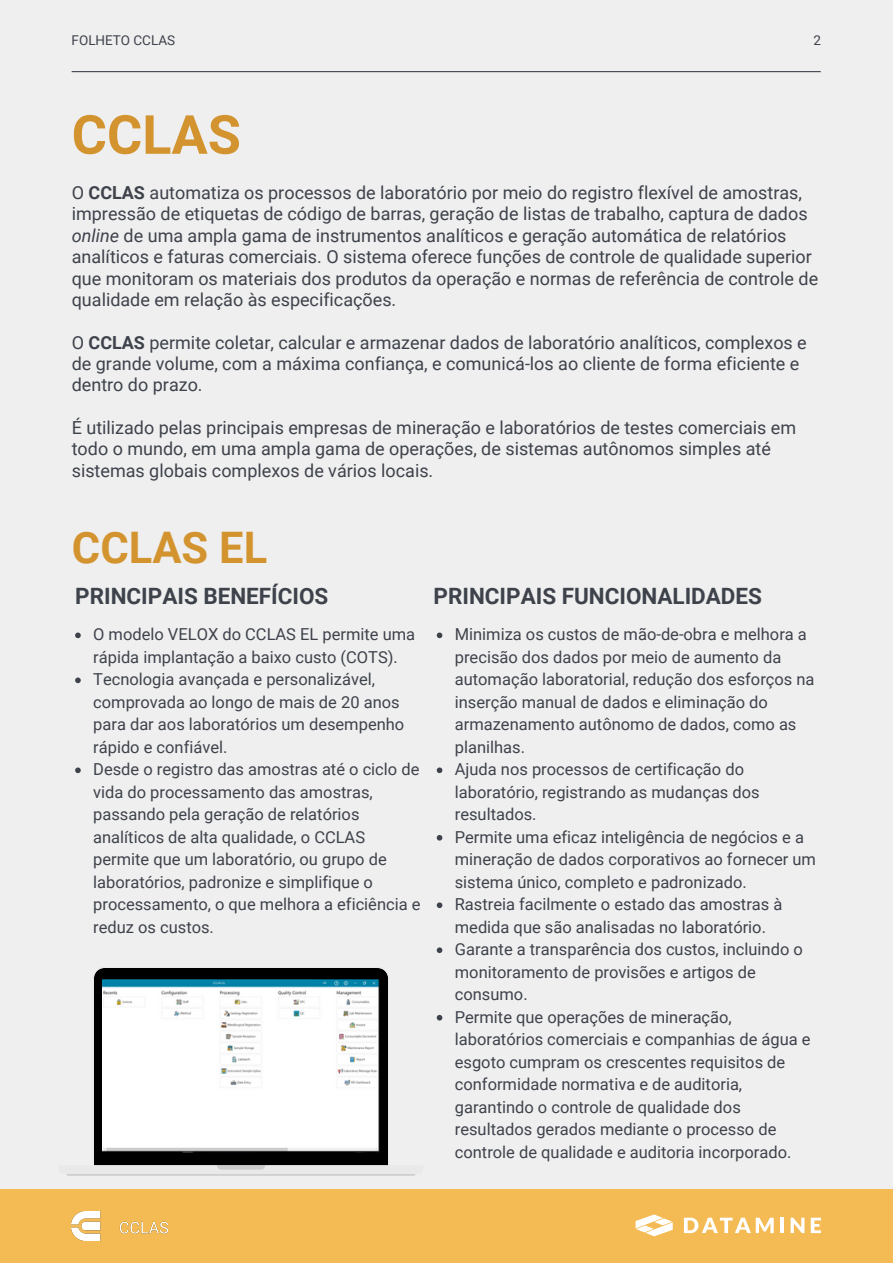
<style>
.page{position:relative;width:893px;height:1264px;background:#fff}
.page>*{position:absolute;margin:0;border:0;box-sizing:border-box;transform-origin:0 0}
.t1{font:700 54px "Roboto";color:#d3942f}
.t2{font:700 43.5px "Roboto";color:#d3942f}
.t3{font:700 22.5px "Roboto";color:#3e424b}
.t4{font:18px/21.3px "Roboto";color:#3e424b}
.t5{font:16.5px/22.5px "Roboto";color:#3e424b}
.t6{font:13.5px "Roboto";color:#3e424b}
.s1{font-weight:700}
.s2{font-style:italic}
</style>
<div class="page">
<div style="left:0;top:0;width:892px;height:1262px;background:#efefef"></div>
<div style="left:0;top:1189px;width:892px;height:73px;background:#f4ba53"></div>
<svg style="left:684px;top:1217px;width:89px;height:16px"></svg>
<hr style="left:780px;top:1217px;width:4px;height:15px;background:#fff">
<svg style="left:790px;top:1217px;width:14px;height:16px"></svg>
<svg style="left:810px;top:1217px;width:11px;height:16px"></svg>
<svg style="left:635px;top:1214px;width:37px;height:22px"></svg>
<hr style="left:72px;top:71px;width:748px;height:1px;background:#3e424b">
<img style="left:72px;top:1211px;width:95px;height:29px">
<svg style="left:75px;top:632px;width:6px;height:6px"></svg>
<svg style="left:75px;top:677px;width:6px;height:6px"></svg>
<svg style="left:75px;top:767px;width:6px;height:6px"></svg>
<svg style="left:436px;top:632px;width:6px;height:6px"></svg>
<svg style="left:436px;top:767px;width:6px;height:6px"></svg>
<svg style="left:436px;top:835px;width:6px;height:5px"></svg>
<svg style="left:436px;top:902px;width:6px;height:6px"></svg>
<svg style="left:436px;top:947px;width:6px;height:6px"></svg>
<svg style="left:436px;top:1014px;width:6px;height:6px"></svg>
<div style="left:94px;top:968px;width:294px;height:197px;background:#000"></div>
<svg style="left:66px;top:1165px;width:349px;height:10px"></svg>
<img style="left:103px;top:979px;width:276px;height:173px">
<p class="t6" style="left:72px;top:33px;width:105px">FOLHETO CCLAS</p>
<p class="t6" style="left:813px;top:33px;width:9px">2</p>
<h1 class="t1" style="left:72px;top:104px;width:171px">CCLAS</h1>
<p class="t4" style="left:72px;top:182px;width:747px">O <span class="s1">CCLAS</span> automatiza os processos de laboratório por meio do registro flexível de amostras, impressão de etiquetas de código de barras, geração de listas de trabalho, captura de dados <span class="s2">online</span> de uma ampla gama de instrumentos analíticos e geração automática de relatórios analíticos e faturas comerciais. O sistema oferece funções de controle de qualidade superior que monitoram os materiais dos produtos da operação e normas de referência de controle de qualidade em relação às especificações.</p>
<p class="t4" style="left:72px;top:332px;width:736px">O <span class="s1">CCLAS</span> permite coletar, calcular e armazenar dados de laboratório analíticos, complexos e de grande volume, com a máxima confiança, e comunicá-los ao cliente de forma eficiente e dentro do prazo.</p>
<p class="t4" style="left:72px;top:417px;width:725px">É utilizado pelas principais empresas de mineração e laboratórios de testes comerciais em todo o mundo, em uma ampla gama de operações, de sistemas autônomos simples até sistemas globais complexos de vários locais.</p>
<h2 class="t2" style="left:72px;top:523px;width:197px">CCLAS EL</h2>
<h3 class="t3" style="left:75px;top:582px;width:254px">PRINCIPAIS BENEFÍCIOS</h3>
<p class="t5" style="left:93px;top:623px;width:329px">O modelo VELOX do CCLAS EL permite uma rápida implantação a baixo custo (COTS).<br>Tecnologia avançada e personalizável, comprovada ao longo de mais de 20 anos para dar aos laboratórios um desempenho rápido e confiável.<br>Desde o registro das amostras até o ciclo de vida do processamento das amostras, passando pela geração de relatórios analíticos de alta qualidade, o CCLAS permite que um laboratório, ou grupo de laboratórios, padronize e simplifique o processamento, o que melhora a eficiência e reduz os custos.</p>
<h3 class="t3" style="left:433px;top:582px;width:330px">PRINCIPAIS FUNCIONALIDADES</h3>
<p class="t5" style="left:455px;top:623px;width:363px">Minimiza os custos de mão-de-obra e melhora a precisão dos dados por meio de aumento da automação laboratorial, redução dos esforços na inserção manual de dados e eliminação do armazenamento autônomo de dados, como as planilhas.<br>Ajuda nos processos de certificação do laboratório, registrando as mudanças dos resultados.<br>Permite uma eficaz inteligência de negócios e a mineração de dados corporativos ao fornecer um sistema único, completo e padronizado.<br>Rastreia facilmente o estado das amostras à medida que são analisadas no laboratório.<br>Garante a transparência dos custos, incluindo o monitoramento de provisões e artigos de consumo.<br>Permite que operações de mineração, laboratórios comerciais e companhias de água e esgoto cumpram os crescentes requisitos de conformidade normativa e de auditoria, garantindo o controle de qualidade dos resultados gerados mediante o processo de controle de qualidade e auditoria incorporado.</p>
</div>
